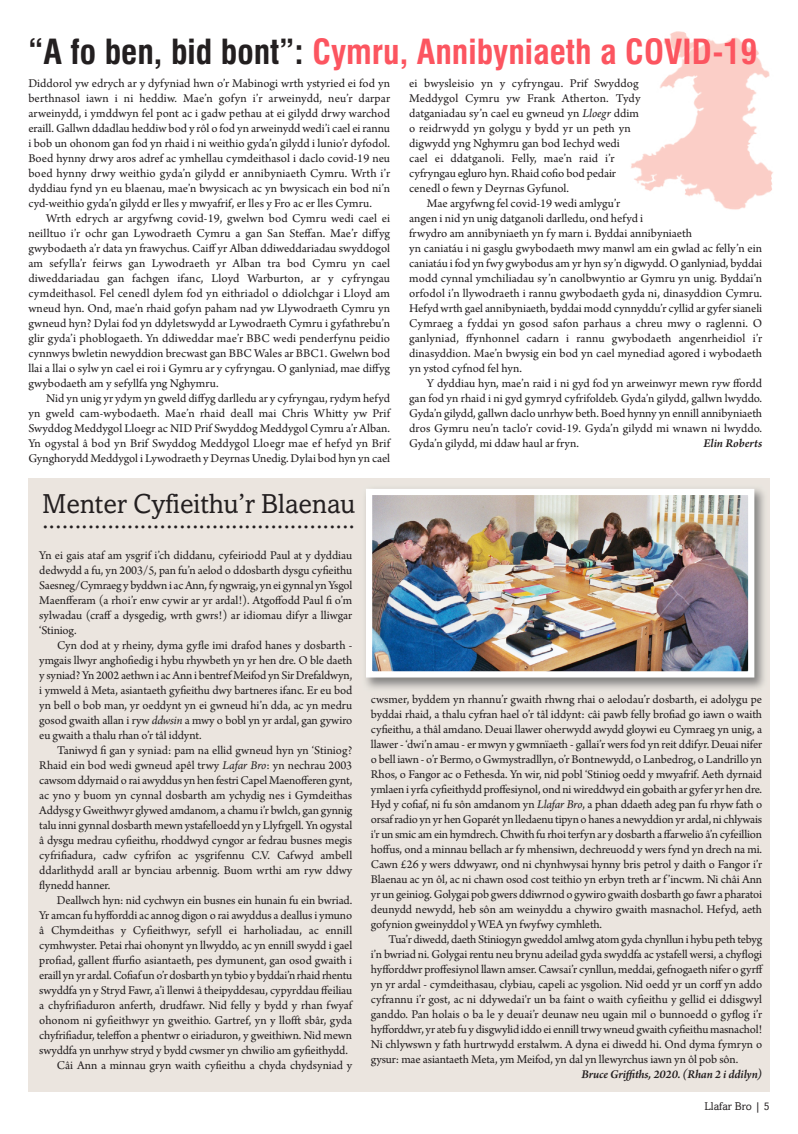
<style>
.page{position:relative;width:798px;height:1134px;background:#fff}
.page>*{position:absolute;margin:0;border:0;box-sizing:border-box;transform-origin:0 0}
.t1{font:700 33.75px "Swiss Cul";color:#fc5560}
.t2{font:27.5px "Amasis";color:#231f20}
.t3{font:12.5px/15px "Arno Pro";color:#231f20;text-align:justify}
.t4{font:12.5px "Arno Pro";letter-spacing:-.02em;color:#231f20}
.t5{font:italic 600 12.5px "Arno Pro";letter-spacing:-.01em;color:#231f20}
.t6{font:11.25px "Amasis";color:#231f20}
.s1{color:#231f20}
.s2{font-style:italic}
</style>
<div class="page">
<div style="left:28px;top:478px;width:741px;height:613px;background:#ebe5df"></div>
<img style="left:365px;top:483px;width:405px;height:210px">
<img style="left:373px;top:496px;width:374px;height:174px">
<div style="left:366px;top:489px;width:388px;height:188px;border:6px solid #fff"></div>
<img style="left:631px;top:31px;width:142px;height:179px">
<h1 class="t1" style="left:28px;top:32px;width:730px"><span class="s1">“A fo ben, bid bont”:</span> Cymru, Annibyniaeth a COVID-19</h1>
<p class="t3" style="left:28px;top:77px;width:363px">Diddorol yw edrych ar y dyfyniad hwn o’r Mabinogi wrth ystyried ei fod yn berthnasol iawn i ni heddiw. Mae’n gofyn i’r arweinydd, neu’r darpar arweinydd, i ymddwyn fel pont ac i gadw pethau at ei gilydd drwy warchod eraill. Gallwn ddadlau heddiw bod y rôl o fod yn arweinydd wedi’i cael ei rannu i bob un ohonom gan fod yn rhaid i ni weithio gyda’n gilydd i lunio’r dyfodol.<br>Boed hynny drwy aros adref ac ymhellau cymdeithasol i daclo covid-19 neu boed hynny drwy weithio gyda’n gilydd er annibyniaeth Cymru. Wrth i’r dyddiau fynd yn eu blaenau, mae’n bwysicach ac yn bwysicach ein bod ni’n cyd-weithio gyda’n gilydd er lles y mwyafrif, er lles y Fro ac er lles Cymru.</p>
<p class="t3" style="left:28px;top:212px;width:363px;text-indent:18px">Wrth edrych ar argyfwng covid-19, gwelwn bod Cymru wedi cael ei neilltuo i’r ochr gan Lywodraeth Cymru a gan San Steffan. Mae’r diffyg gwybodaeth a’r data yn frawychus. Caiffyr Alban ddiweddariadau swyddogol am sefylla’r feirws gan Lywodraeth yr Alban tra bod Cymru yn cael diweddariadau gan fachgen ifanc, Lloyd Warburton, ar y cyfryngau cymdeithasol. Fel cenedl dylem fod yn eithriadol o ddiolchgar i Lloyd am wneud hyn. Ond, mae’n rhaid gofyn paham nad yw Llywodraeth Cymru yn gwneud hyn? Dylai fod yn ddyletswydd ar Lywodraeth Cymru i gyfathrebu’n glir gyda’i phoblogaeth. Yn ddiweddar mae’r BBC wedi penderfynu peidio cynnwys bwletin newyddion brecwast gan BBC Wales ar BBC1. Gwelwn bod llai a llai o sylw yn cael ei roi i Gymru ar y cyfryngau. O ganlyniad, mae diffyg gwybodaeth am y sefyllfa yng Nghymru.</p>
<p class="t3" style="left:28px;top:392px;width:363px;text-indent:18px">Nid yn unig yr ydym yn gweld diffyg darlledu ar y cyfryngau, rydym hefyd yn gweld cam-wybodaeth. Mae’n rhaid deall mai Chris Whitty yw Prif Swyddog Meddygol Lloegr ac NID Prif Swyddog Meddygol Cymru a’r Alban.<br>Yn ogystal â bod yn Brif Swyddog Meddygol Lloegr mae ef hefyd yn Brif Gynghorydd Meddygol i Lywodraeth y Deyrnas Unedig. Dylai bod hyn yn cael</p>
<h2 class="t2" style="left:42px;top:495px;width:314px">Menter Cyfieithu’r Blaenau</h2>
<h2 class="t2" style="left:42px;top:510px;width:314px">................................................</h2>
<p class="t3" style="left:409px;top:77px;width:231px">ei bwysleisio yn y cyfryngau. Prif Swyddog</p>
<p class="t3" style="left:409px;top:92px;width:233px">Meddygol Cymru yw Frank Atherton. Tydy</p>
<p class="t3" style="left:409px;top:107px;width:231px">datganiadau sy’n cael eu gwneud yn <span class="s2">Lloegr</span> ddim</p>
<p class="t3" style="left:409px;top:122px;width:223px">o reidrwydd yn golygu y bydd yr un peth yn</p>
<p class="t3" style="left:409px;top:137px;width:212px">digwydd yng Nghymru gan bod Iechyd wedi</p>
<p class="t3" style="left:409px;top:152px;width:207px">cael ei ddatganoli. Felly, mae’n raid i’r</p>
<p class="t3" style="left:409px;top:167px;width:208px">cyfryngau egluro hyn. Rhaid cofio bod pedair</p>
<p class="t3" style="left:409px;top:182px;width:161px">cenedl o fewn y Deyrnas Gyfunol.</p>
<p class="t3" style="left:427px;top:197px;width:195px">Mae argyfwng fel covid-19 wedi amlygu’r</p>
<p class="t3" style="left:409px;top:212px;width:235px">angen i nid yn unig datganoli darlledu, ond hefyd i</p>
<p class="t3" style="left:409px;top:227px;width:284px">frwydro am annibyniaeth yn fy marn i. Byddai annibyniaeth</p>
<p class="t3" style="left:409px;top:242px;width:354px">yn caniatáu i ni gasglu gwybodaeth mwy manwl am ein gwlad ac felly’n ein</p>
<p class="t3" style="left:409px;top:257px;width:354px">caniatáu i fod yn fwy gwybodus am yr hyn sy’n digwydd. O ganlyniad, byddai</p>
<p class="t3" style="left:409px;top:272px;width:354px">modd cynnal ymchiliadau sy’n canolbwyntio ar Gymru yn unig. Byddai’n</p>
<p class="t3" style="left:409px;top:287px;width:354px">orfodol i’n llywodraeth i rannu gwybodaeth gyda ni, dinasyddion Cymru.</p>
<p class="t3" style="left:409px;top:302px;width:354px">Hefyd wrth gael annibyniaeth, byddai modd cynnyddu’r cyllid ar gyfer sianeli</p>
<p class="t3" style="left:409px;top:317px;width:354px">Cymraeg a fyddai yn gosod safon parhaus a chreu mwy o raglenni. O</p>
<p class="t3" style="left:409px;top:332px;width:354px">ganlyniad, ffynhonnel cadarn i rannu gwybodaeth angenrheidiol i’r</p>
<p class="t3" style="left:409px;top:347px;width:354px">dinasyddion. Mae’n bwysig ein bod yn cael mynediad agored i wybodaeth</p>
<p class="t3" style="left:409px;top:362px;width:114px">yn ystod cyfnod fel hyn.</p>
<p class="t3" style="left:427px;top:377px;width:336px">Y dyddiau hyn, mae’n raid i ni gyd fod yn arweinwyr mewn ryw ffordd</p>
<p class="t3" style="left:409px;top:392px;width:354px">gan fod yn rhaid i ni gyd gymryd cyfrifoldeb. Gyda’n gilydd, gallwn lwyddo.</p>
<p class="t3" style="left:409px;top:407px;width:354px">Gyda’n gilydd, gallwn daclo unrhyw beth. Boed hynny yn ennill annibyniaeth</p>
<p class="t3" style="left:409px;top:422px;width:354px">dros Gymru neu’n taclo’r covid-19. Gyda’n gilydd mi wnawn ni lwyddo.</p>
<p class="t3" style="left:409px;top:437px;width:171px">Gyda’n gilydd, mi ddaw haul ar fryn.</p>
<p class="t5" style="left:703px;top:438px;width:60px">Elin Roberts</p>
<p class="t3" style="left:39px;top:549px;width:314px">Yn ei gais ataf am ysgrif i’ch diddanu, cyfeiriodd Paul at y dyddiau dedwydd a fu, yn 2003/5, pan fu’n aelod o ddosbarth dysgu cyfieithu Saesneg/Cymraeg y byddwn i acAnn, fy ngwraig, yn ei gynnal ynYsgol Maenfferam (a rhoi’r enw cywir ar yr ardal!). Atgoffodd Paul fi o’m sylwadau (craff a dysgedig, wrth gwrs!) ar idiomau difyr a lliwgar ‘Stiniog.</p>
<p class="t3" style="left:39px;top:639px;width:314px;text-indent:18px">Cyn dod at y rheiny, dyma gyfle imi drafod hanes y dosbarth - ymgais llwyr anghofiedig i hybu rhywbeth yn yr hen dre. O ble daeth y syniad?Yn 2002 aethwn i acAnn i bentrefMeifod yn SirDrefaldwyn, i ymweld â Meta, asiantaeth gyfieithu dwy bartneres ifanc. Er eu bod yn bell o bob man, yr oeddynt yn ei gwneud hi’n dda, ac yn medru gosod gwaith allan i ryw <span class="s2">ddwsin</span> a mwy o bobl yn yr ardal, gan gywiro eu gwaith a thalu rhan o’r tâl iddynt.</p>
<p class="t3" style="left:39px;top:744px;width:314px;text-indent:18px">Taniwyd fi gan y syniad: pam na ellid gwneud hyn yn ‘Stiniog?<br>Rhaid ein bod wedi gwneud apêl trwy <span class="s2">Lafar Bro</span>: yn nechrau 2003 cawsomddyrnaid o rai awyddus yn hen festriCapelMaenofferen gynt, ac yno y buom yn cynnal dosbarth am ychydig nes i Gymdeithas Addysg yGweithwyr glywed amdanom, a chamu i’r bwlch, gan gynnig talu inni gynnal dosbarth mewn ystafelloedd yn y Llyfrgell. Yn ogystal â dysgu medrau cyfieithu, rhoddwyd cyngor ar fedrau busnes megis cyfrifiadura, cadw cyfrifon ac ysgrifennu C.V. Cafwyd ambell ddarlithydd arall ar bynciau arbennig. Buom wrthi am ryw ddwy flynedd hanner.</p>
<p class="t3" style="left:57px;top:894px;width:296px">Deallwch hyn: nid cychwyn ein busnes ein hunain fu ein bwriad.</p>
<p class="t3" style="left:39px;top:909px;width:314px">Yr amcan fu hyfforddi ac annog digon o rai awyddus a deallus i ymuno</p>
<p class="t3" style="left:39px;top:924px;width:314px">â Chymdeithas y Cyfieithwyr, sefyll ei harholiadau, ac ennill</p>
<p class="t3" style="left:39px;top:939px;width:314px">cymhwyster. Petai rhai ohonynt yn llwyddo, ac yn ennill swydd i gael</p>
<p class="t3" style="left:39px;top:954px;width:314px">profiad, gallent ffurfio asiantaeth, pes dymunent, gan osod gwaith i</p>
<p class="t4" style="left:39px;top:971px;width:314px">eraill yn yr ardal.Cofiaf un o’r dosbarth yn tybio y byddai’n rhaid rhentu</p>
<p class="t3" style="left:39px;top:984px;width:314px">swyddfa yn y Stryd Fawr, a’i llenwi â theipyddesau, cypyrddau ffeiliau</p>
<p class="t3" style="left:39px;top:999px;width:314px">a chyfrifiaduron anferth, drudfawr. Nid felly y bydd y rhan fwyaf</p>
<p class="t3" style="left:39px;top:1014px;width:314px">ohonom ni gyfieithwyr yn gweithio. Gartref, yn y llofft sbâr, gyda</p>
<p class="t3" style="left:39px;top:1029px;width:314px">chyfrifiadur, teleffon a phentwr o eiriaduron, y gweithiwn. Nid mewn</p>
<p class="t3" style="left:39px;top:1044px;width:310px">swyddfa yn unrhyw stryd y bydd cwsmer yn chwilio am gyfieithydd.</p>
<p class="t3" style="left:57px;top:1059px;width:296px">Câi Ann a minnau gryn waith cyfieithu a chyda chydsyniad y</p>
<p class="t3" style="left:371px;top:693px;width:392px">cwsmer, byddem yn rhannu’r gwaith rhwng rhai o aelodau’r dosbarth, ei adolygu pe byddai rhaid, a thalu cyfran hael o’r tâl iddynt: câi pawb felly brofiad go iawn o waith cyfieithu, a thâl amdano. Deuai llawer oherwydd awydd gloywi eu Cymraeg yn unig, a llawer - ‘dwi’n amau - er mwyn y gwmnïaeth - gallai’r wers fod yn reit ddifyr. Deuai nifer o bell iawn - o’rBermo, o Gwmystradllyn, o’rBontnewydd, o Lanbedrog, o Landrillo yn Rhos, o Fangor ac o Fethesda. Yn wir, nid pobl ‘Stiniog oedd y mwyafrif. Aeth dyrnaid ymlaen i yrfa cyfieithydd proffesiynol, ond niwireddwyd ein gobaith ar gyfer yr hen dre.<br>Hyd y cofiaf, ni fu sôn amdanom yn <span class="s2">Llafar Bro</span>, a phan ddaeth adeg pan fu rhyw fath o orsafradio yn yr henGoparét yn lledaenu tipyn o hanes a newyddion yr ardal, ni chlywais i'r un smic amein hymdrech.Chwith fu rhoiterfyn ar y dosbarth a ffarwelio â’n cyfeillion hoffus, ond a minnau bellach ar fy mhensiwn, dechreuodd y wers fynd yn drech na mi.<br>Cawn £26 y wers ddwyawr, ond ni chynhwysai hynny bris petrol y daith o Fangor i’r Blaenau ac yn ôl, ac ni chawn osod cost teithio yn erbyn treth ar f’incwm. Ni châi Ann yr un geiniog.Golygai pob gwers ddiwrnod o gywiro gwaith dosbarth go fawr a pharatoi deunydd newydd, heb sôn am weinyddu a chywiro gwaith masnachol. Hefyd, aeth gofynion gweinyddol y WEA yn fwyfwy cymhleth.</p>
<p class="t3" style="left:371px;top:933px;width:394px;text-indent:18px">Tua’r diwedd, daeth Stiniogyn gweddol amlwg atomgyda chynllun i hybu peth tebyg i’n bwriad ni. Golygai rentu neu brynu adeilad gyda swyddfa ac ystafell wersi, a chyflogi hyfforddwr proffesiynol llawn amser. Cawsai’r cynllun, meddai, gefnogaeth nifer o gyrff yn yr ardal - cymdeithasau, clybiau, capeli ac ysgolion. Nid oedd yr un corff yn addo cyfrannu i’r gost, ac ni ddywedai'r un ba faint o waith cyfieithu y gellid ei ddisgwyl ganddo. Pan holais o ba le y deuai’r deunaw neu ugain mil o bunnoedd o gyflog i’r hyfforddwr, yr ateb fu y disgwylid iddo ei ennilltrwywneud gwaith cyfieithumasnachol!<br>Ni chlywswn y fath hurtrwydd erstalwm. A dyna ei diwedd hi. Ond dyma fymryn o gysur: mae asiantaeth Meta, ym Meifod, yn dal yn llewyrchus iawn yn ôl pob sôn.</p>
<p class="t5" style="left:581px;top:1070px;width:182px">Bruce Griffiths, 2020. (Rhan 2 i ddilyn)</p>
<p class="t6" style="left:704px;top:1102px;width:67px">Llafar Bro | 5</p>
</div>
